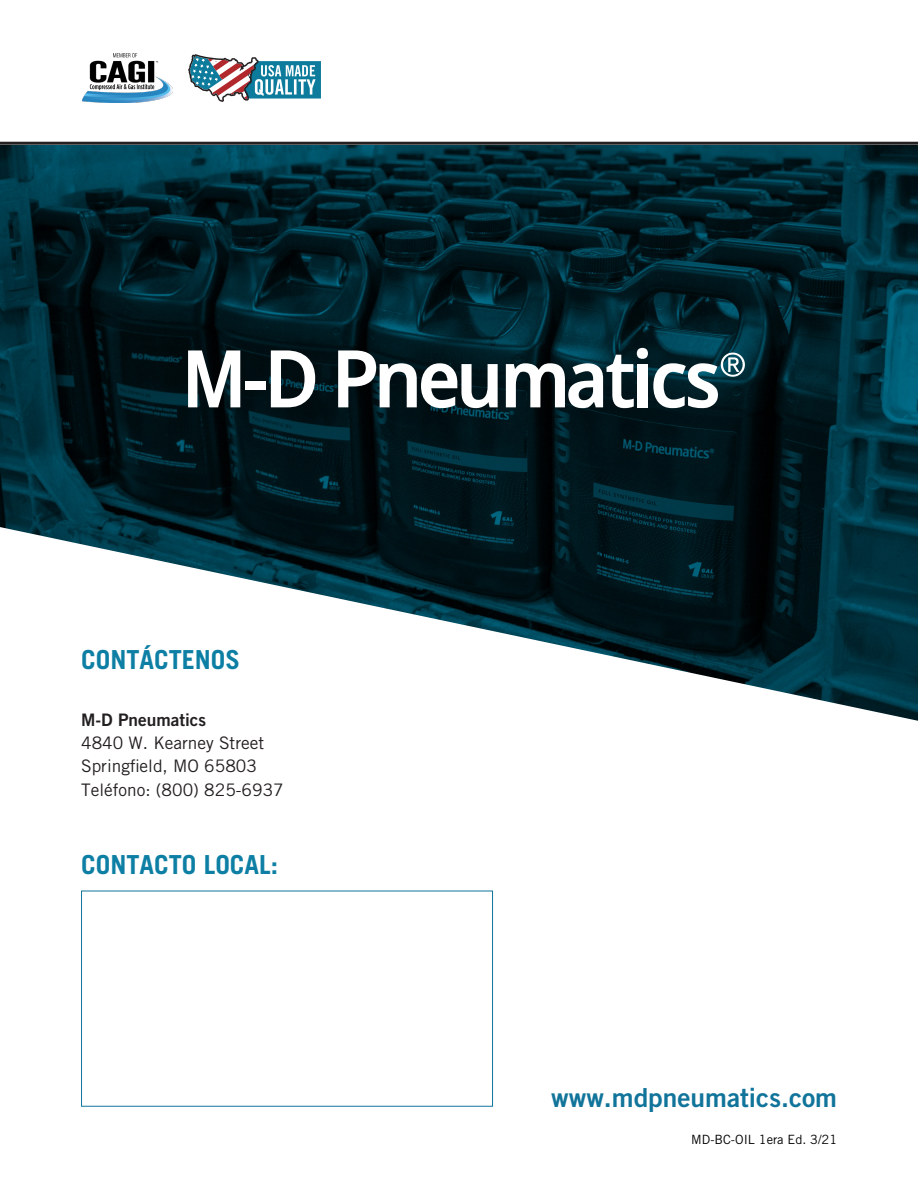
<style>
.page{position:relative;width:918px;height:1188px;background:#fff}
.page>*{position:absolute;margin:0;border:0;box-sizing:border-box;transform-origin:0 0}
.t1{font:700 26.25px "Trade Gothic LT";color:#0e7fa4}
.t2{font:26.25px "Trade Gothic LT Bold Two";color:#11749a}
.t3{font:17.25px/23.2px "Trade Gothic LT";color:#231f20}
.t4{font:17.25px "Trade Gothic LT Bold Two";color:#231f20}
.t5{font:12.75px "Trade Gothic LT";color:#000}
</style>
<div class="page">
<img style="left:0;top:145px;width:918px;height:378px">
<svg style="left:0;top:523px;width:918px;height:368px"></svg>
<img style="left:82px;top:54px;width:90px;height:48px">
<svg style="left:188px;top:54px;width:133px;height:48px"></svg>
<svg style="left:188px;top:350px;width:52px;height:57px"></svg>
<div style="left:245px;top:382px;width:20px;height:8px;background:#fff"></div>
<svg style="left:271px;top:350px;width:44px;height:57px"></svg>
<svg style="left:338px;top:350px;width:160px;height:58px"></svg>
<svg style="left:506px;top:348px;width:239px;height:60px"></svg>
<hr style="left:0;top:142px;width:918px;height:3px;background:#231f20">
<div style="left:81px;top:891px;width:412px;height:216px;border:1px solid #11749a"></div>
<h1 class="t1" style="left:81px;top:644px;width:161px">CONTÁCTENOS</h1>
<p class="t4" style="left:81px;top:709px;width:127px">M-D Pneumatics</p>
<p class="t3" style="left:81px;top:731px;width:204px">4840 W. Kearney Street<br>Springfield, MO 65803<br>Teléfono: (800) 825-6937</p>
<h1 class="t1" style="left:81px;top:848px;width:198px">CONTACTO LOCAL:</h1>
<h1 class="t2" style="left:551px;top:1082px;width:287px">www.mdpneumatics.com</h1>
<p class="t5" style="left:691px;top:1132px;width:147px">MD-BC-OIL 1era Ed. 3/21</p>
</div>
